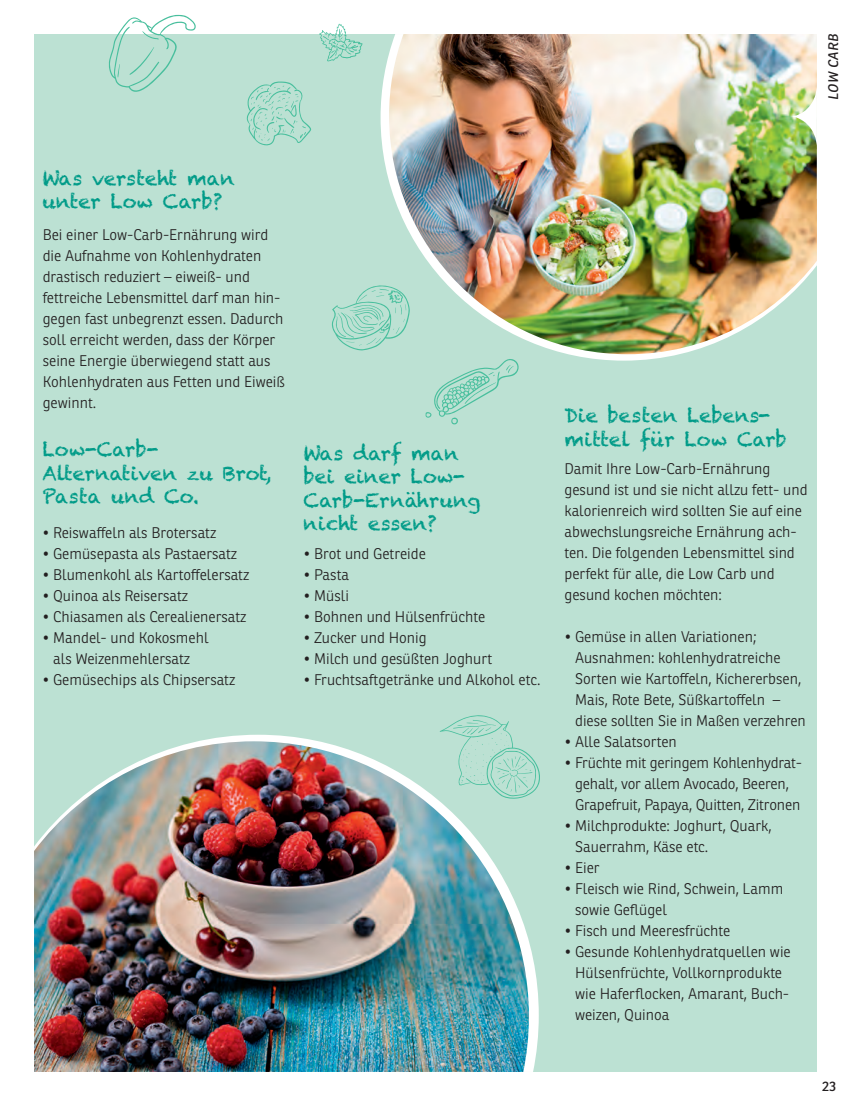
<style>
.page{position:relative;width:851px;height:1106px;background:#fff}
.page>*{position:absolute;margin:0;border:0;box-sizing:border-box;transform-origin:0 0}
.t1{font:19.5px/23.4px "Chalkduster";color:#009b88}
.t2{font:300 15px/21px "Ronnia";color:#231f20}
.t3{font:italic 13.5px "Ronnia";color:#231f20}
.t4{font:13.5px "Ronnia";color:#231f20}
</style>
<div class="page">
<div style="left:34px;top:34px;width:782px;height:1037px;background:#bce1d3"></div>
<svg style="left:200px;top:734px;width:338px;height:337px"></svg>
<img style="left:34px;top:741px;width:495px;height:330px">
<svg style="left:380px;top:55px;width:299px;height:305px"></svg>
<img style="left:389px;top:34px;width:427px;height:320px">
<img style="left:790px;top:34px;width:26px;height:165px">
<svg style="left:439px;top:715px;width:101px;height:84px"></svg>
<svg style="left:246px;top:81px;width:66px;height:65px"></svg>
<svg style="left:319px;top:24px;width:43px;height:37px"></svg>
<svg style="left:425px;top:358px;width:95px;height:67px"></svg>
<svg style="left:109px;top:15px;width:87px;height:77px"></svg>
<svg style="left:332px;top:284px;width:78px;height:67px"></svg>
<p class="t3" style="left:824px;top:100px;width:67px;rotate:-90deg">LOW CARB</p>
<h1 class="t1" style="left:43px;top:166px;width:194px">Was versteht man unter Low Carb?</h1>
<p class="t2" style="left:43px;top:224px;width:244px">Bei einer Low-Carb-Ernährung wird die Aufnahme von Kohlenhydraten drastisch reduziert – eiweiß- und fettreiche Lebensmittel darf man hin&shy;gegen fast unbegrenzt essen. Dadurch soll erreicht werden, dass der Körper seine Energie überwiegend statt aus Kohlenhydraten aus Fetten und Eiweiß gewinnt.</p>
<h1 class="t1" style="left:43px;top:438px;width:230px">Low-Carb-<br>Alternativen zu Brot,<br>Pasta und Co.</h1>
<p class="t2" style="left:43px;top:522px;width:175px">• Reiswaffeln als Brotersatz</p>
<p class="t2" style="left:43px;top:543px;width:196px">• Gemüsepasta als Pastaersatz</p>
<p class="t2" style="left:43px;top:564px;width:208px">• Blumenkohl als Kartoffelersatz</p>
<p class="t2" style="left:43px;top:585px;width:147px">• Quinoa als Reisersatz</p>
<p class="t2" style="left:43px;top:606px;width:205px">• Chiasamen als Cerealienersatz</p>
<p class="t2" style="left:43px;top:627px;width:168px;text-align:center">• Mandel- und Kokosmehl als Weizenmehlersatz</p>
<p class="t2" style="left:43px;top:669px;width:194px">• Gemüsechips als Chipsersatz</p>
<h1 class="t1" style="left:303px;top:441px;width:179px">Was darf man bei einer Low-<br>Carb-Ernährung nicht essen?</h1>
<p class="t2" style="left:303px;top:543px;width:124px">• Brot und Getreide</p>
<p class="t2" style="left:303px;top:564px;width:47px">• Pasta</p>
<p class="t2" style="left:303px;top:585px;width:47px">• Müsli</p>
<p class="t2" style="left:303px;top:606px;width:183px">• Bohnen und Hülsenfrüchte</p>
<p class="t2" style="left:303px;top:627px;width:125px">• Zucker und Honig</p>
<p class="t2" style="left:303px;top:648px;width:190px">• Milch und gesüßten Joghurt</p>
<p class="t2" style="left:303px;top:669px;width:238px">• Fruchtsaftgetränke und Alkohol etc.</p>
<h1 class="t1" style="left:564px;top:404px;width:224px">Die besten Lebens&shy;mittel für Low Carb</h1>
<p class="t2" style="left:564px;top:458px;width:245px">Damit Ihre Low-Carb-Ernährung gesund ist und sie nicht allzu fett- und kalorienreich wird sollten Sie auf eine abwechslungsreiche Ernährung ach&shy;ten. Die folgenden Lebensmittel sind perfekt für alle, die Low Carb und gesund kochen möchten:</p>
<p class="t2" style="left:575px;top:626px;width:232px;text-indent:-11px">• Gemüse in allen Variationen; Ausnahmen: kohlenhydratreiche Sorten wie Kartoffeln, Kichererbsen, Mais, Rote Bete, Süßkartoffeln – diese sollten Sie in Maßen verzehren</p>
<p class="t2" style="left:564px;top:731px;width:114px">• Alle Salatsorten</p>
<p class="t2" style="left:564px;top:752px;width:239px;text-align:center">• Früchte mit geringem Kohlenhydrat&shy;gehalt, vor allem Avocado, Beeren,<br>Grapefruit, Papaya, Quitten, Zitronen</p>
<p class="t2" style="left:575px;top:815px;width:198px;text-indent:-11px">• Milchprodukte: Joghurt, Quark,<br>Sauerrahm, Käse etc.</p>
<p class="t2" style="left:564px;top:857px;width:37px">• Eier</p>
<p class="t2" style="left:575px;top:878px;width:210px;text-indent:-11px">• Fleisch wie Rind, Schwein, Lamm sowie Geflügel</p>
<p class="t2" style="left:564px;top:920px;width:167px">• Fisch und Meeresfrüchte</p>
<p class="t2" style="left:575px;top:941px;width:217px;text-indent:-11px">• Gesunde Kohlenhydratquellen wie<br>Hülsenfrüchte, Vollkornprodukte wie Haferflocken, Amarant, Buch&shy;weizen, Quinoa</p>
<p class="t4" style="left:821px;top:1078px;width:16px">23</p>
</div>
